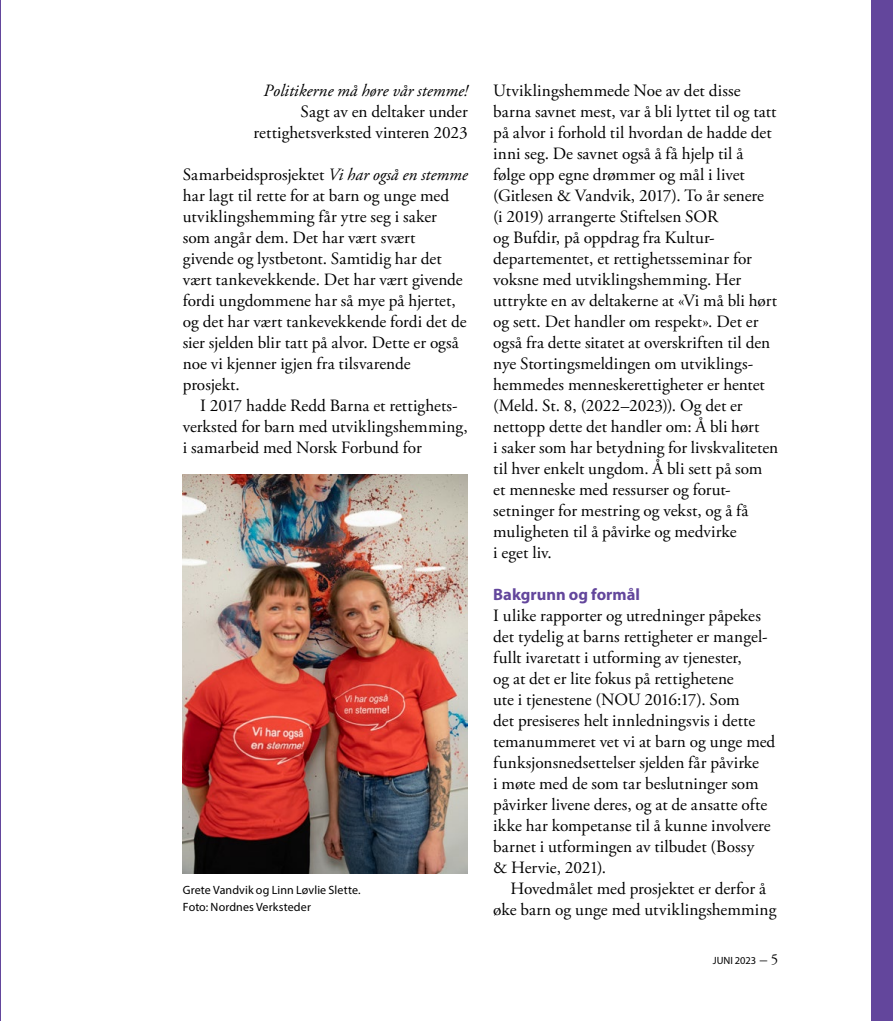
<style>
.page{position:relative;width:893px;height:1021px;background:#fff}
.page>*{position:absolute;margin:0;border:0;box-sizing:border-box;transform-origin:0 0}
.t1{font:17.25px/21px "Adobe Garamond Pro";color:#000}
.t2{font:italic 17.25px "Adobe Garamond Pro";color:#000}
.t3{font:700 16.5px "Myriad Pro";color:#63469c}
.t4{font:12px/16.5px "Myriad Pro";letter-spacing:.01em;color:#000}
.t5{font:10.5px "Myriad Pro";color:#000}
.s1{font-style:italic}
.s2{font-family:"Adobe Garamond Pro";font-size:15px}
</style>
<div class="page">
<hr style="left:0;top:0;width:1px;height:1020px;background:#63469c">
<div style="left:871px;top:0;width:22px;height:1020px;background:#63469c"></div>
<img style="left:183px;top:474px;width:285px;height:399px">
<p class="t2" style="left:264px;top:80px;width:206px">Politikerne må høre vår stemme!</p>
<p class="t1" style="left:254px;top:102px;width:216px;text-align:right">Sagt av en deltaker under rettighetsverksted vinteren 2023</p>
<p class="t1" style="left:183px;top:165px;width:286px">Samarbeidsprosjektet <span class="s1">Vi har også en stemme </span>har lagt til rette for at barn og unge med utviklingshemming får ytre seg i saker som angår dem. Det har vært svært givende og lystbetont. Samtidig har det vært tankevekkende. Det har vært givende fordi ungdommene har så mye på hjertet, og det har vært tankevekkende fordi det de sier sjelden blir tatt på alvor. Dette er også noe vi kjenner igjen fra tilsvarende prosjekt.</p>
<p class="t1" style="left:183px;top:396px;width:286px;text-indent:17px">I 2017 hadde Redd Barna et rettighets&shy;verksted for barn med utviklingshemming, i samarbeid med Norsk Forbund for</p>
<p class="t4" style="left:183px;top:882px;width:179px">Grete Vandvik og Linn Løvlie Slette.<br>Foto: Nordnes Verksteder</p>
<p class="t1" style="left:493px;top:81px;width:286px">Utviklingshemmede Noe av det disse barna savnet mest, var å bli lyttet til og tatt på alvor i forhold til hvordan de hadde det inni seg. De savnet også å få hjelp til å følge opp egne drømmer og mål i livet (Gitlesen &amp; Vandvik, 2017). To år senere<br>(i 2019) arrangerte Stiftelsen SOR<br>og Bufdir, på oppdrag fra Kultur&shy;departementet, et rettighetsseminar for voksne med utviklingshemming. Her uttrykte en av deltakerne at «Vi må bli hørt og sett. Det handler om respekt». Det er også fra dette sitatet at overskriften til den nye Stortingsmeldingen om utviklings&shy;hemmedes menneskerettigheter er hentet (Meld. St. 8, (2022–2023)). Og det er nettopp dette det handler om: Å bli hørt<br>i saker som har betydning for livskvaliteten til hver enkelt ungdom. Å bli sett på som et menneske med ressurser og forut&shy;setninger for mestring og vekst, og å få muligheten til å påvirke og medvirke<br>i eget liv.</p>
<p class="t3" style="left:493px;top:584px;width:148px">Bakgrunn og formål</p>
<p class="t1" style="left:493px;top:606px;width:284px">I ulike rapporter og utredninger påpekes det tydelig at barns rettigheter er mangel-- fullt ivaretatt i utforming av tjenester,<br>og at det er lite fokus på rettighetene<br>ute i tjenestene (NOU 2016:17). Som<br>det presiseres helt innledningsvis i dette temanummeret vet vi at barn og unge med funksjonsnedsettelser sjelden får påvirke<br>i møte med de som tar beslutninger som påvirker livene deres, og at de ansatte ofte ikke har kompetanse til å kunne involvere barnet i utformingen av tilbudet (Bossy<br>&amp; Hervie, 2021).</p>
<p class="t1" style="left:493px;top:879px;width:285px;text-align:center">Hovedmålet med prosjektet er derfor å<br>øke barn og unge med utviklingshemming</p>
<p class="t5" style="left:713px;top:953px;width:67px">JUNI 2023 <span class="s2">– 5</span></p>
</div>
